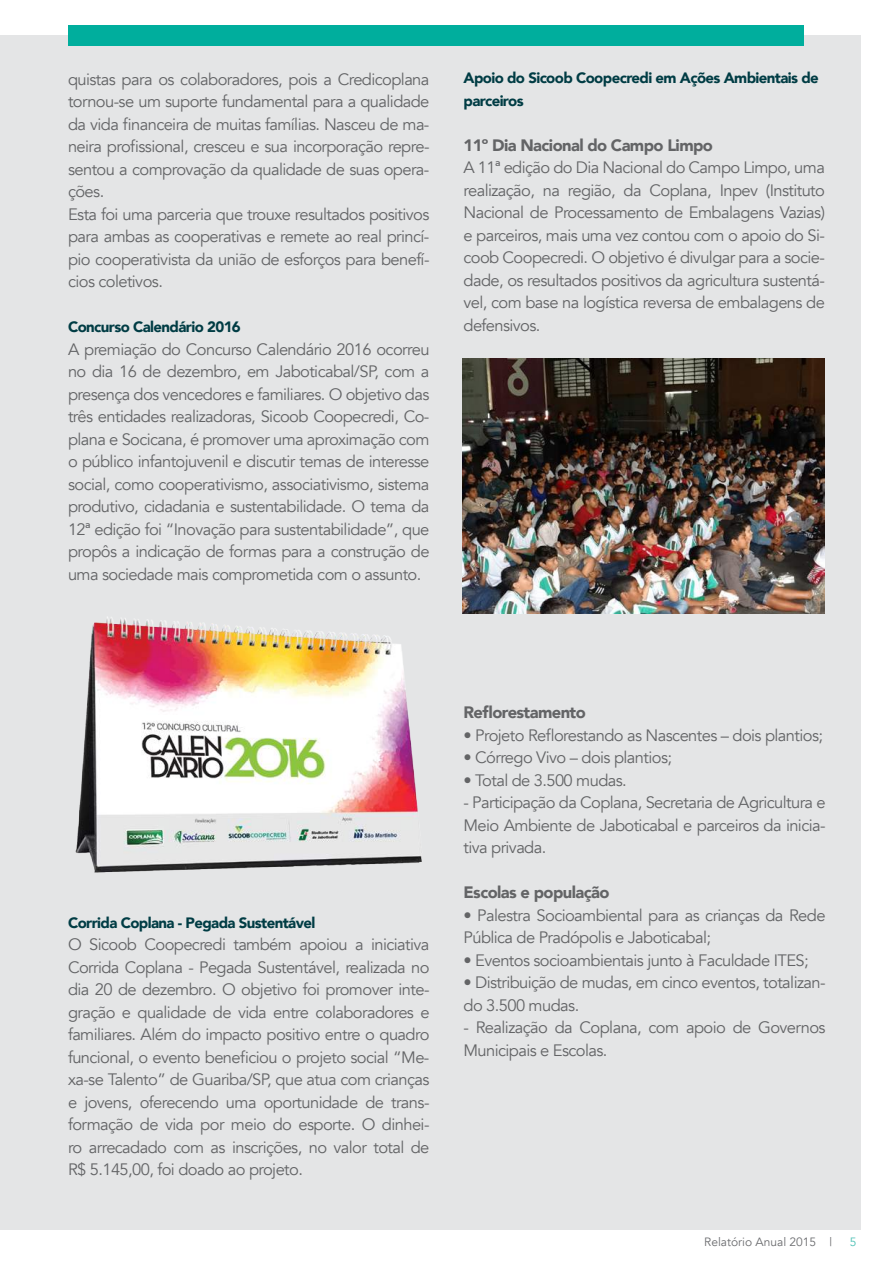
<style>
.page{position:relative;width:893px;height:1263px;background:#fff}
.page>*{position:absolute;margin:0;border:0;box-sizing:border-box;transform-origin:0 0}
.t1{font:16.5px/22.5px "Avenir";letter-spacing:-.035em;color:#636466}
.t2{font:900 16.5px "Avenir";letter-spacing:-.035em;color:#636466}
.t3{font:900 15px/22.5px "Avenir";letter-spacing:-.04em;color:#003c44}
.t4{font:12px "Avenir";color:#6b6c6f}
.t5{font:12px "Avenir";color:#4ec1b5}
</style>
<div class="page">
<div style="left:0;top:35px;width:860px;height:1195px;background:#e4e5e6"></div>
<div style="left:68px;top:26px;width:735px;height:20px;background:#00ae9d"></div>
<img style="left:463px;top:358px;width:362px;height:255px">
<img style="left:75px;top:617px;width:347px;height:256px">
<p class="t1" style="left:68px;top:68px;width:363px">quistas para os colaboradores, pois a Credicoplana tornou-se um suporte fundamental para a qualidade da vida financeira de muitas famílias. Nasceu de ma&shy;neira profissional, cresceu e sua incorporação repre&shy;sentou a comprovação da qualidade de suas opera&shy;ções.<br>Esta foi uma parceria que trouxe resultados positivos para ambas as cooperativas e remete ao real princí&shy;pio cooperativista da união de esforços para benefí&shy;cios coletivos.</p>
<p class="t3" style="left:68px;top:315px;width:174px">Concurso Calendário 2016</p>
<p class="t1" style="left:68px;top:338px;width:363px;text-align:justify">A premiação do Concurso Calendário 2016 ocorreu no dia 16 de dezembro, em Jaboticabal/SP, com a presença dos vencedores e familiares. O objetivo das três entidades realizadoras, Sicoob Coopecredi, Co&shy;plana e Socicana, é promover uma aproximação com o público infantojuvenil e discutir temas de interesse social, como cooperativismo, associativismo, sistema produtivo, cidadania e sustentabilidade. O tema da 12ª edição foi “Inovação para sustentabilidade”, que propôs a indicação de formas para a construção de uma sociedade mais comprometida com o assunto.</p>
<p class="t3" style="left:463px;top:66px;width:357px">Apoio do Sicoob Coopecredi em Ações Ambientais de parceiros</p>
<p class="t2" style="left:463px;top:131px;width:251px">11º Dia Nacional do Campo Limpo</p>
<p class="t1" style="left:463px;top:156px;width:363px;text-align:justify">A 11ª edição do Dia Nacional do Campo Limpo, uma realização, na região, da Coplana, Inpev (Instituto Nacional de Processamento de Embalagens Vazias) e parceiros, mais uma vez contou com o apoio do Si&shy;coob Coopecredi. O objetivo é divulgar para a socie&shy;dade, os resultados positivos da agricultura sustentá&shy;vel, com base na logística reversa de embalagens de defensivos.</p>
<p class="t3" style="left:68px;top:911px;width:249px">Corrida Coplana - Pegada Sustentável</p>
<p class="t1" style="left:68px;top:934px;width:363px;text-align:justify">O Sicoob Coopecredi também apoiou a iniciativa Corrida Coplana - Pegada Sustentável, realizada no dia 20 de dezembro. O objetivo foi promover inte&shy;gração e qualidade de vida entre colaboradores e familiares. Além do impacto positivo entre o quadro funcional, o evento beneficiou o projeto social “Me&shy;xa-se Talento” de Guariba/SP, que atua com crianças e jovens, oferecendo uma oportunidade de trans&shy;formação de vida por meio do esporte. O dinhei&shy;ro arrecadado com as inscrições, no valor total de R$ 5.145,00, foi doado ao projeto.</p>
<p class="t2" style="left:463px;top:698px;width:124px">Reflorestamento</p>
<p class="t1" style="left:463px;top:724px;width:361px">• Projeto Reflorestando as Nascentes – dois plantios;</p>
<p class="t1" style="left:463px;top:746px;width:210px">• Córrego Vivo – dois plantios;</p>
<p class="t1" style="left:463px;top:769px;width:165px">• Total de 3.500 mudas.</p>
<p class="t1" style="left:463px;top:792px;width:364px;text-align:justify">- Participação da Coplana, Secretaria de Agricultura e Meio Ambiente de Jaboticabal e parceiros da inicia&shy;tiva privada.</p>
<p class="t2" style="left:463px;top:878px;width:148px">Escolas e população</p>
<p class="t1" style="left:463px;top:904px;width:364px">• Palestra Socioambiental para as crianças da Rede<br>Pública de Pradópolis e Jaboticabal;</p>
<p class="t1" style="left:463px;top:949px;width:347px">• Eventos socioambientais junto à Faculdade ITES;</p>
<p class="t1" style="left:463px;top:972px;width:364px">• Distribuição de mudas, em cinco eventos, totalizan&shy;do 3.500 mudas.</p>
<p class="t1" style="left:463px;top:1017px;width:364px">- Realização da Coplana, com apoio de Governos<br>Municipais e Escolas.</p>
<p class="t4" style="left:704px;top:1235px;width:130px">Relatório Anual 2015 |</p>
<p class="t5" style="left:850px;top:1234px;width:8px">5</p>
</div>
